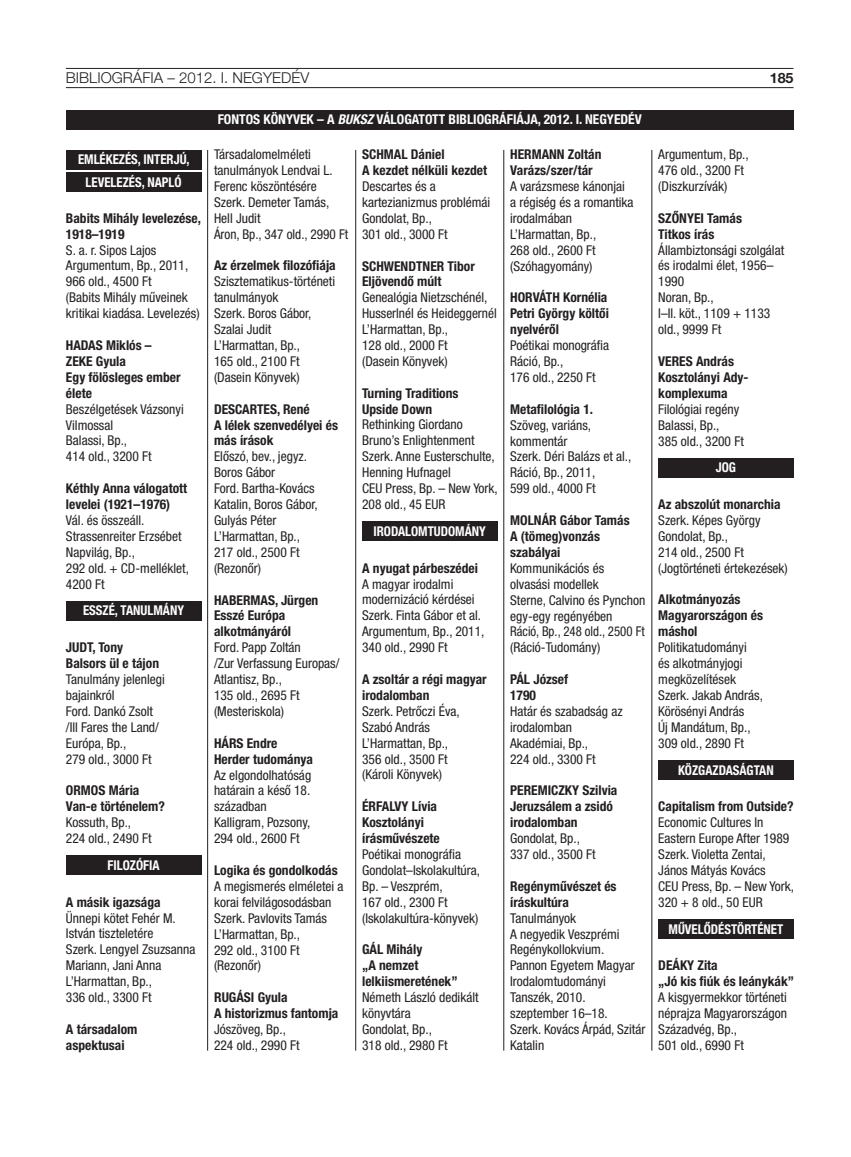
<style>
.page{position:relative;width:851px;height:1157px;background:#fff}
.page>*{position:absolute;margin:0;border:0;box-sizing:border-box;transform-origin:0 0}
.t1{font:300 15px "Helvetica Neue LT Pro";color:#231f20}
.t2{font:700 14.25px "Helvetica Neue LT Pro";color:#231f20}
.t3{font:condensed 13.5px/15.9px "Helvetica Neue LT Pro";color:#231f20}
.t4{font:700 condensed 13.5px/15.9px "Helvetica Neue LT Pro";color:#231f20}
.t5{font:700 condensed 13.5px/22px "Helvetica Neue LT Pro";color:#fff;text-align:center;scale:.95 1}
.t6{font:700 condensed 13.5px "Helvetica Neue LT Pro";color:#fff}
.s1{font-style:italic}
</style>
<div class="page">
<hr style="left:66px;top:68px;width:727px;height:1px;background:#231f20">
<hr style="left:66px;top:87px;width:727px;height:1px;background:#231f20">
<div style="left:66px;top:150px;width:135px;height:19px;background:#231f20"></div>
<div style="left:66px;top:172px;width:135px;height:19px;background:#231f20"></div>
<div style="left:66px;top:601px;width:135px;height:19px;background:#231f20"></div>
<div style="left:66px;top:855px;width:135px;height:19px;background:#231f20"></div>
<div style="left:362px;top:521px;width:135px;height:20px;background:#231f20"></div>
<div style="left:658px;top:458px;width:135px;height:19px;background:#231f20"></div>
<div style="left:658px;top:760px;width:135px;height:19px;background:#231f20"></div>
<div style="left:658px;top:919px;width:135px;height:19px;background:#231f20"></div>
<div style="left:66px;top:111px;width:727px;height:19px;background:#231f20"></div>
<hr style="left:207px;top:150px;width:1px;height:900px;background:#231f20">
<hr style="left:355px;top:150px;width:1px;height:900px;background:#231f20">
<hr style="left:503px;top:150px;width:1px;height:900px;background:#231f20">
<hr style="left:651px;top:150px;width:1px;height:900px;background:#231f20">
<p class="t1" style="left:66px;top:68px;width:245px">BIBLIOGRÁFIA – 2012. I. NEGYEDÉV</p>
<p class="t2" style="left:769px;top:69px;width:25px">185</p>
<p class="t5" style="left:78px;top:148px;width:119px">EMLÉKEZÉS, INTERJÚ,<br>LEVELEZÉS, NAPLÓ</p>
<p class="t4" style="left:66px;top:210px;width:136px">Babits Mihály levelezése,<br>1918–1919</p>
<p class="t3" style="left:66px;top:242px;width:135px">S. a. r. Sipos Lajos<br>Argumentum, Bp., 2011,<br>966 old., 4500 Ft<br>(Babits Mihály műveinek kritikai kiadása. Levelezés)</p>
<p class="t4" style="left:66px;top:337px;width:116px">HADAS Miklós –<br>ZEKE Gyula<br>Egy fölösleges ember élete</p>
<p class="t3" style="left:66px;top:401px;width:119px">Beszélgetések Vázsonyi<br>Vilmossal<br>Balassi, Bp.,<br>414 old., 3200 Ft</p>
<p class="t4" style="left:66px;top:480px;width:123px">Kéthly Anna válogatott levelei (1921–1976)</p>
<p class="t3" style="left:66px;top:512px;width:124px">Vál. és összeáll.<br>Strassenreiter Erzsébet<br>Napvilág, Bp.,<br>292 old. + CD-melléklet,<br>4200 Ft</p>
<p class="t5" style="left:83px;top:599px;width:108px">ESSZÉ, TANULMÁNY</p>
<p class="t4" style="left:66px;top:639px;width:95px">JUDT, Tony<br>Balsors ül e tájon</p>
<p class="t3" style="left:66px;top:671px;width:100px">Tanulmány jelenlegi bajainkról<br>Ford. Dankó Zsolt /Ill Fares the Land/<br>Európa, Bp.,<br>279 old., 3000 Ft</p>
<p class="t4" style="left:66px;top:782px;width:100px">ORMOS Mária<br>Van-e történelem?</p>
<p class="t3" style="left:66px;top:814px;width:87px">Kossuth, Bp.,<br>224 old., 2490 Ft</p>
<p class="t5" style="left:108px;top:854px;width:56px">FILOZÓFIA</p>
<p class="t4" style="left:66px;top:893px;width:96px">A másik igazsága</p>
<p class="t3" style="left:66px;top:909px;width:131px">Ünnepi kötet Fehér M.<br>István tiszteletére<br>Szerk. Lengyel Zsuzsanna<br>Mariann, Jani Anna<br>L’Harmattan, Bp.,<br>336 old., 3300 Ft</p>
<p class="t4" style="left:66px;top:1021px;width:73px">A társadalom aspektusai</p>
<p class="t6" style="left:218px;top:111px;width:425px">FONTOS KÖNYVEK – A <span class="s1">BUKSZ</span> VÁLOGATOTT BIBLIOGRÁFIÁJA, 2012. I. NEGYEDÉV</p>
<p class="t3" style="left:214px;top:146px;width:136px">Társadalomelméleti tanulmányok Lendvai L.<br>Ferenc köszöntésére<br>Szerk. Demeter Tamás,<br>Hell Judit<br>Áron, Bp., 347 old., 2990 Ft</p>
<p class="t4" style="left:214px;top:257px;width:123px">Az érzelmek filozófiája</p>
<p class="t3" style="left:214px;top:273px;width:123px">Szisztematikus-történeti tanulmányok<br>Szerk. Boros Gábor,<br>Szalai Judit<br>L’Harmattan, Bp.,<br>165 old., 2100 Ft (Dasein Könyvek)</p>
<p class="t4" style="left:214px;top:401px;width:125px">DESCARTES, René<br>A lélek szenvedélyei és más írások</p>
<p class="t3" style="left:214px;top:448px;width:105px">Előszó, bev., jegyz.<br>Boros Gábor<br>Ford. Bartha-Kovács<br>Katalin, Boros Gábor,<br>Gulyás Péter<br>L’Harmattan, Bp.,<br>217 old., 2500 Ft (Rezonőr)</p>
<p class="t4" style="left:214px;top:591px;width:106px">HABERMAS, Jürgen<br>Esszé Európa alkotmányáról</p>
<p class="t3" style="left:214px;top:639px;width:127px">Ford. Papp Zoltán<br>/Zur Verfassung Europas/<br>Atlantisz, Bp.,<br>135 old., 2695 Ft (Mesteriskola)</p>
<p class="t4" style="left:214px;top:734px;width:100px">HÁRS Endre<br>Herder tudománya</p>
<p class="t3" style="left:214px;top:766px;width:99px">Az elgondolhatóság határain a késő 18. században<br>Kalligram, Pozsony,<br>294 old., 2600 Ft</p>
<p class="t4" style="left:214px;top:862px;width:125px">Logika és gondolkodás</p>
<p class="t3" style="left:214px;top:878px;width:131px">A megismerés elméletei a korai felvilágosodásban<br>Szerk. Pavlovits Tamás<br>L’Harmattan, Bp.,<br>292 old., 3100 Ft (Rezonőr)</p>
<p class="t4" style="left:214px;top:989px;width:126px">RUGÁSI Gyula<br>A historizmus fantomja</p>
<p class="t3" style="left:214px;top:1021px;width:87px">Jószöveg, Bp.,<br>224 old., 2990 Ft</p>
<p class="t4" style="left:362px;top:146px;width:126px">SCHMAL Dániel<br>A kezdet nélküli kezdet</p>
<p class="t3" style="left:362px;top:178px;width:130px">Descartes és a kartezianizmus problémái<br>Gondolat, Bp.,<br>301 old., 3000 Ft</p>
<p class="t4" style="left:362px;top:258px;width:114px">SCHWENDTNER Tibor<br>Eljövendő múlt</p>
<p class="t3" style="left:362px;top:289px;width:136px">Genealógia Nietzschénél,<br>Husserlnél és Heideggernél<br>L’Harmattan, Bp.,<br>128 old., 2000 Ft<br>(Dasein Könyvek)</p>
<p class="t4" style="left:362px;top:385px;width:98px">Turning Traditions<br>Upside Down</p>
<p class="t3" style="left:362px;top:417px;width:137px">Rethinking Giordano<br>Bruno’s Enlightenment<br>Szerk. Anne Eusterschulte,<br>Henning Hufnagel<br>CEU Press, Bp. – New York,<br>208 old., 45 EUR</p>
<p class="t5" style="left:373px;top:520px;width:120px">IRODALOMTUDOMÁNY</p>
<p class="t4" style="left:362px;top:559px;width:117px">A nyugat párbeszédei</p>
<p class="t3" style="left:362px;top:575px;width:124px">A magyar irodalmi modernizáció kérdései<br>Szerk. Finta Gábor et al.<br>Argumentum, Bp., 2011,<br>340 old., 2990 Ft</p>
<p class="t4" style="left:362px;top:671px;width:126px">A zsoltár a régi magyar irodalomban</p>
<p class="t3" style="left:362px;top:703px;width:99px">Szerk. Petrőczi Éva,<br>Szabó András<br>L’Harmattan, Bp.,<br>356 old., 3500 Ft (Károli Könyvek)</p>
<p class="t4" style="left:362px;top:798px;width:79px">ÉRFALVY Lívia<br>Kosztolányi írásművészete</p>
<p class="t3" style="left:362px;top:846px;width:119px">Poétikai monográfia<br>Gondolat–Iskolakultúra,<br>Bp. – Veszprém,<br>167 old., 2300 Ft (Iskolakultúra-könyvek)</p>
<p class="t4" style="left:362px;top:941px;width:97px">GÁL Mihály<br>„A nemzet lelkiismeretének”</p>
<p class="t3" style="left:362px;top:989px;width:118px">Németh László dedikált könyvtára<br>Gondolat, Bp.,<br>318 old., 2980 Ft</p>
<p class="t4" style="left:510px;top:146px;width:93px">HERMANN Zoltán<br>Varázs/szer/tár</p>
<p class="t3" style="left:510px;top:178px;width:125px">A varázsmese kánonjai a régiség és a romantika irodalmában<br>L’Harmattan, Bp.,<br>268 old., 2600 Ft (Szóhagyomány)</p>
<p class="t4" style="left:510px;top:289px;width:100px;text-align:justify">HORVÁTH Kornélia Petri György költői nyelvéről</p>
<p class="t3" style="left:510px;top:337px;width:100px">Poétikai monográfia<br>Ráció, Bp.,<br>176 old., 2250 Ft</p>
<p class="t4" style="left:510px;top:401px;width:84px">Metafilológia 1.</p>
<p class="t3" style="left:510px;top:417px;width:123px">Szöveg, variáns, kommentár<br>Szerk. Déri Balázs et al.,<br>Ráció, Bp., 2011,<br>599 old., 4000 Ft</p>
<p class="t4" style="left:510px;top:512px;width:121px">MOLNÁR Gábor Tamás<br>A (tömeg)vonzás szabályai</p>
<p class="t3" style="left:510px;top:560px;width:137px">Kommunikációs és olvasási modellek<br>Sterne, Calvino és Pynchon egy-egy regényében<br>Ráció, Bp., 248 old., 2500 Ft (Ráció-Tudomány)</p>
<p class="t4" style="left:510px;top:671px;width:59px">PÁL József<br>1790</p>
<p class="t3" style="left:510px;top:703px;width:114px">Határ és szabadság az irodalomban<br>Akadémiai, Bp.,<br>224 old., 3300 Ft</p>
<p class="t4" style="left:510px;top:782px;width:109px">PEREMICZKY Szilvia<br>Jeruzsálem a zsidó irodalomban</p>
<p class="t3" style="left:510px;top:830px;width:87px">Gondolat, Bp.,<br>337 old., 3500 Ft</p>
<p class="t4" style="left:510px;top:878px;width:108px">Regényművészet és íráskultúra</p>
<p class="t3" style="left:510px;top:909px;width:137px">Tanulmányok<br>A negyedik Veszprémi<br>Regénykollokvium.<br>Pannon Egyetem Magyar<br>Irodalomtudományi<br>Tanszék, 2010. szeptember 16–18.<br>Szerk. Kovács Árpád, Szitár<br>Katalin</p>
<p class="t3" style="left:658px;top:146px;width:92px">Argumentum, Bp.,<br>476 old., 3200 Ft (Diszkurzívák)</p>
<p class="t4" style="left:658px;top:210px;width:85px">SZŐNYEI Tamás<br>Titkos írás</p>
<p class="t3" style="left:658px;top:242px;width:127px">Állambiztonsági szolgálat és irodalmi élet, 1956–<br>1990<br>Noran, Bp.,<br>I–II. köt., 1109 + 1133 old., 9999 Ft</p>
<p class="t4" style="left:658px;top:353px;width:92px">VERES András<br>Kosztolányi Ady&shy;komplexuma</p>
<p class="t3" style="left:658px;top:401px;width:87px">Filológiai regény<br>Balassi, Bp.,<br>385 old., 3200 Ft</p>
<p class="t5" style="left:715px;top:456px;width:23px">JOG</p>
<p class="t4" style="left:658px;top:496px;width:124px">Az abszolút monarchia</p>
<p class="t3" style="left:658px;top:512px;width:131px">Szerk. Képes György<br>Gondolat, Bp.,<br>214 old., 2500 Ft (Jogtörténeti értekezések)</p>
<p class="t4" style="left:658px;top:591px;width:106px">Alkotmányozás<br>Magyarországon és máshol</p>
<p class="t3" style="left:658px;top:639px;width:106px">Politikatudományi<br>és alkotmányjogi megközelítések<br>Szerk. Jakab András,<br>Körösényi András<br>Új Mandátum, Bp.,<br>309 old., 2890 Ft</p>
<p class="t5" style="left:678px;top:758px;width:102px">KÖZGAZDASÁGTAN</p>
<p class="t4" style="left:658px;top:798px;width:137px">Capitalism from Outside?</p>
<p class="t3" style="left:658px;top:814px;width:137px">Economic Cultures In<br>Eastern Europe After 1989<br>Szerk. Violetta Zentai,<br>János Mátyás Kovács<br>CEU Press, Bp. – New York,<br>320 + 8 old., 50 EUR</p>
<p class="t5" style="left:668px;top:917px;width:122px">MŰVELŐDÉSTÖRTÉNET</p>
<p class="t4" style="left:658px;top:957px;width:137px">DEÁKY Zita<br>„Jó kis fiúk és leánykák”</p>
<p class="t3" style="left:658px;top:989px;width:130px">A kisgyermekkor történeti néprajza Magyarországon<br>Századvég, Bp.,<br>501 old., 6990 Ft</p>
</div>
